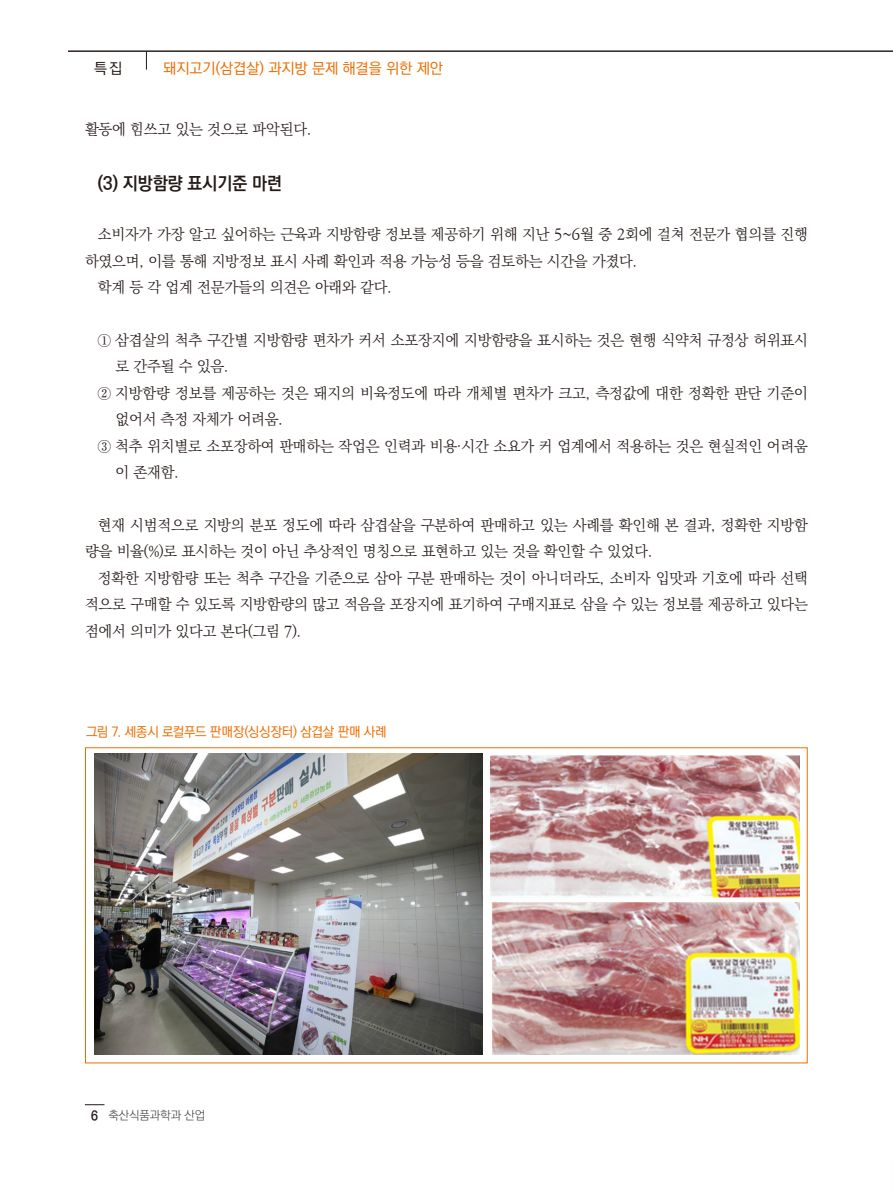
<style>
.page{position:relative;width:893px;height:1191px;background:#fff}
.page>*{position:absolute;margin:0;border:0;box-sizing:border-box;transform-origin:0 0}
.t1{font:700 18px "Ko Pub World Dotum";color:#231916;scale:.95 1}
.t2{font:300 15px/26.4px "Ko Pub World Batang";letter-spacing:-.01em;color:#231916}
.t3{font:500 15px "Ko Pub World Dotum";color:#ed6d00}
.t4{font:500 15px "Ko Pub World Dotum";color:#231916}
.t5{font:500 13.5px "Ko Pub World Dotum";letter-spacing:-.015em;color:#ed6d00}
.t6{font:300 12px "Ko Pub World Dotum";letter-spacing:-.01em;color:#4d4a4a}
.s1{font-weight:700;font-size:13.5px;color:#231916}
</style>
<div class="page">
<svg style="left:85px;top:1104px;width:19px;height:1px"></svg>
<hr style="left:68px;top:51px;width:825px;height:1px;background:#231916">
<svg style="left:146px;top:52px;width:1px;height:18px"></svg>
<svg style="left:85px;top:747px;width:723px;height:316px"></svg>
<img style="left:95px;top:754px;width:387px;height:300px">
<img style="left:491px;top:755px;width:308px;height:299px">
<p class="t4" style="left:94px;top:57px;width:30px">특집</p>
<p class="t3" style="left:163px;top:57px;width:281px">돼지고기(삼겹살) 과지방 문제 해결을 위한 제안</p>
<p class="t2" style="left:85px;top:116px;width:228px">활동에 힘쓰고 있는 것으로 파악된다.</p>
<p class="t1" style="left:98px;top:170px;width:195px">(3) 지방함량 표시기준 마련</p>
<p class="t2" style="left:85px;top:222px;width:724px;text-indent:13px">소비자가 가장 알고 싶어하는 근육과 지방함량 정보를 제공하기 위해 지난 5~6월 중 2회에 걸쳐 전문가 협의를 진행 하였으며, 이를 통해 지방정보 표시 사례 확인과 적용 가능성 등을 검토하는 시간을 가졌다.</p>
<p class="t2" style="left:98px;top:275px;width:296px">학계 등 각 업계 전문가들의 의견은 아래와 같다.</p>
<p class="t2" style="left:115px;top:327px;width:694px;text-indent:-18px">① 삼겹살의 척추 구간별 지방함량 편차가 커서 소포장지에 지방함량을 표시하는 것은 현행 식약처 규정상 허위표시 로 간주될 수 있음.</p>
<p class="t2" style="left:115px;top:380px;width:694px;text-indent:-18px">② 지방함량 정보를 제공하는 것은 돼지의 비육정도에 따라 개체별 편차가 크고, 측정값에 대한 정확한 판단 기준이 없어서 측정 자체가 어려움.</p>
<p class="t2" style="left:115px;top:433px;width:694px;text-indent:-18px">③ 척추 위치별로 소포장하여 판매하는 작업은 인력과 비용·시간 소요가 커 업계에서 적용하는 것은 현실적인 어려움 이 존재함.</p>
<p class="t2" style="left:85px;top:512px;width:724px;text-indent:13px">현재 시범적으로 지방의 분포 정도에 따라 삼겹살을 구분하여 판매하고 있는 사례를 확인해 본 결과, 정확한 지방함 량을 비율(%)로 표시하는 것이 아닌 추상적인 명칭으로 표현하고 있는 것을 확인할 수 있었다.</p>
<p class="t2" style="left:85px;top:565px;width:724px;text-align:justify;text-indent:13px">정확한 지방함량 또는 척추 구간을 기준으로 삼아 구분 판매하는 것이 아니더라도, 소비자 입맛과 기호에 따라 선택 적으로 구매할 수 있도록 지방함량의 많고 적음을 포장지에 표기하여 구매지표로 삼을 수 있는 정보를 제공하고 있다는 점에서 의미가 있다고 본다(그림 7).</p>
<p class="t5" style="left:86px;top:722px;width:302px">그림 7. 세종시 로컬푸드 판매장(싱싱장터) 삼겹살 판매 사례</p>
<p class="t6" style="left:91px;top:1106px;width:115px"><span class="s1">6</span> 축산식품과학과 산업</p>
</div>
